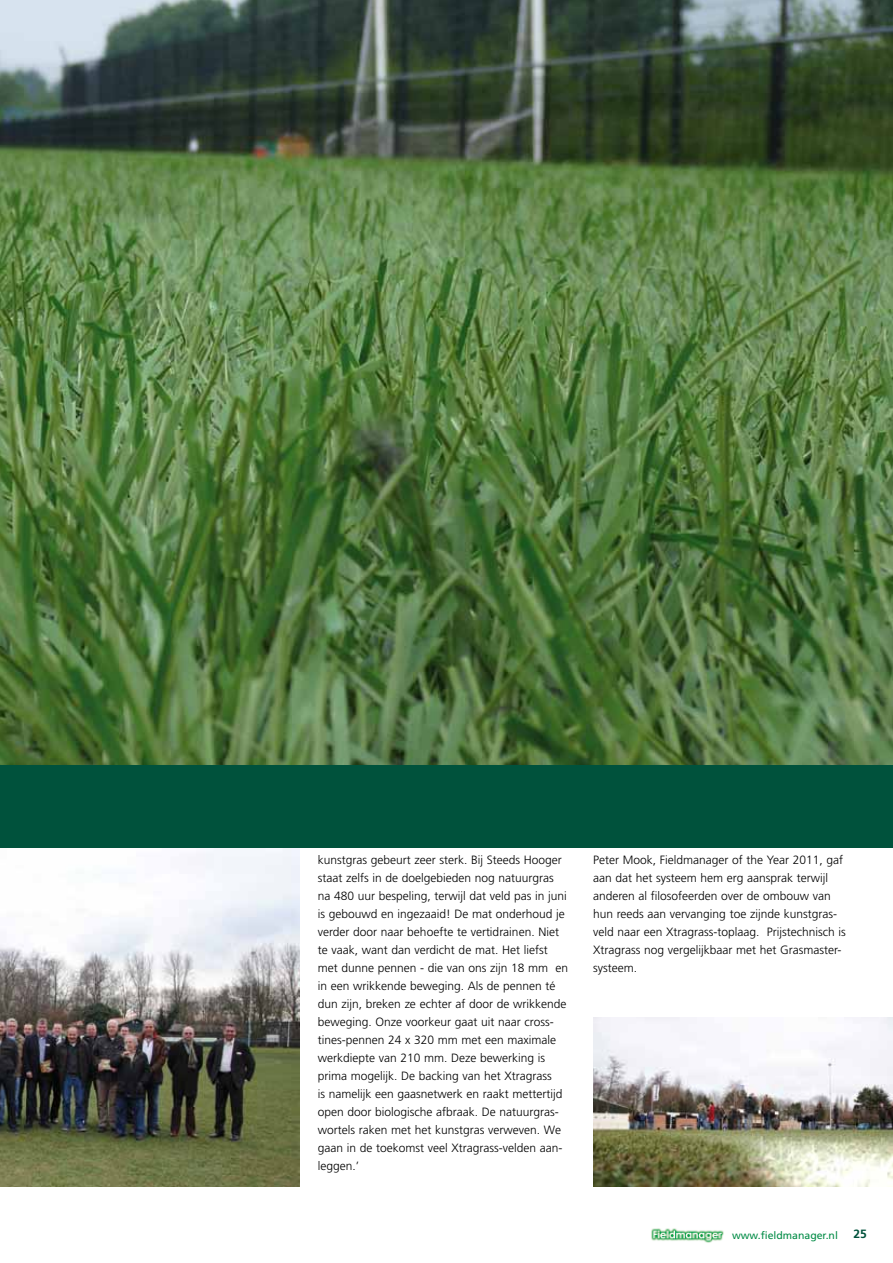
<style>
.page{position:relative;width:893px;height:1263px;background:#fff}
.page>*{position:absolute;margin:0;border:0;box-sizing:border-box;transform-origin:0 0}
.t1{font:300 12px/18px "Frutiger";color:#000}
.t2{font:700 12px "Frutiger";color:#00523c}
.t3{font:10.5px "Frutiger";color:#008b45}
</style>
<div class="page">
<img style="left:651px;top:1228px;width:73px;height:15px">
<img style="left:0;top:0;width:893px;height:765px">
<div style="left:0;top:765px;width:893px;height:83px;background:#00523c"></div>
<img style="left:593px;top:1017px;width:300px;height:169px">
<img style="left:0;top:848px;width:300px;height:338px">
<p class="t1" style="left:318px;top:851px;width:252px">kunstgras gebeurt zeer sterk. Bij Steeds Hooger staat zelfs in de doelgebieden nog natuurgras na 480 uur bespeling, terwijl dat veld pas in juni is gebouwd en ingezaaid! De mat onderhoud je verder door naar behoefte te vertidrainen. Niet te vaak, want dan verdicht de mat. Het liefst met dunne pennen - die van ons zijn 18 mm en in een wrikkende beweging. Als de pennen té dun zijn, breken ze echter af door de wrikkende beweging. Onze voorkeur gaat uit naar cross&shy;tines-pennen 24 x 320 mm met een maximale werkdiepte van 210 mm. Deze bewerking is prima mogelijk. De backing van het Xtragrass<br>is namelijk een gaasnetwerk en raakt mettertijd open door biologische afbraak. De natuurgras&shy;wortels raken met het kunstgras verweven. We gaan in de toekomst veel Xtragrass-velden aan&shy;leggen.’</p>
<p class="t1" style="left:593px;top:851px;width:254px">Peter Mook, Fieldmanager of the Year 2011, gaf aan dat het systeem hem erg aansprak terwijl anderen al filosofeerden over de ombouw van hun reeds aan vervanging toe zijnde kunstgras&shy;veld naar een Xtragrass-toplaag. Prijstechnisch is Xtragrass nog vergelijkbaar met het Grasmaster&shy;systeem.</p>
<p class="t3" style="left:732px;top:1229px;width:107px">www.fieldmanager.nl</p>
<p class="t2" style="left:853px;top:1227px;width:15px">25</p>
</div>
